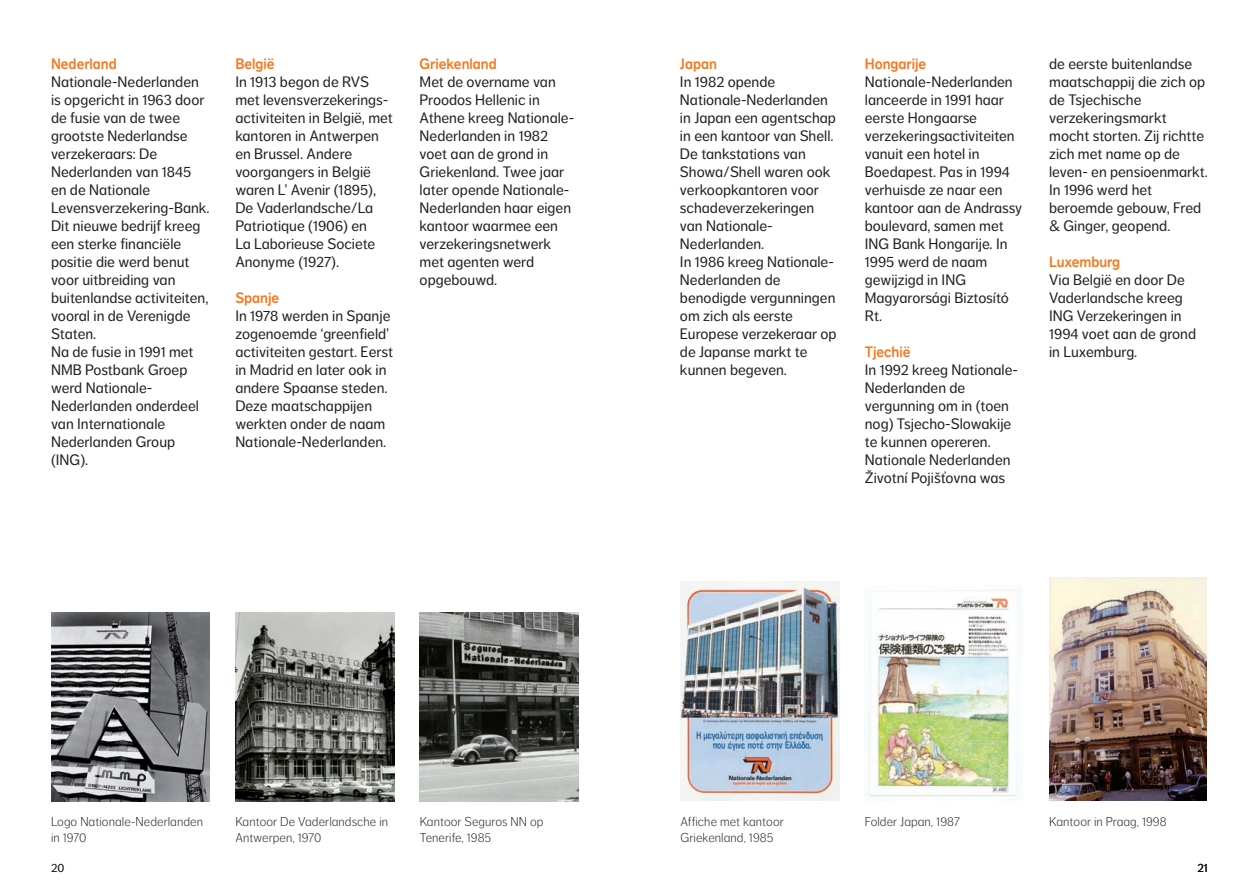
<style>
.page{position:relative;width:1259px;height:893px;background:#fff}
.page>*{position:absolute;margin:0;border:0;box-sizing:border-box;transform-origin:0 0}
.t1{font:15px/18px "NN Dagny Text";color:#231f20}
.t2{font:15px "NN Dagny Display";color:#f47921}
.t3{font:300 12.75px/16.5px "NN Dagny Text";letter-spacing:.005em;color:#231f20}
.t4{font:12px "NN Dagny Text";color:#0e0d0b}
</style>
<div class="page">
<img style="left:51px;top:612px;width:159px;height:189px">
<img style="left:235px;top:612px;width:159px;height:189px">
<img style="left:420px;top:612px;width:158px;height:189px">
<img style="left:680px;top:581px;width:160px;height:219px">
<img style="left:1049px;top:577px;width:158px;height:223px">
<img style="left:865px;top:588px;width:156px;height:211px">
<p class="t2" style="left:51px;top:55px;width:67px">Nederland</p>
<p class="t1" style="left:51px;top:73px;width:160px">Nationale-Nederlanden is opgericht in 1963 door de fusie van de twee grootste Nederlandse verzekeraars: De<br>Nederlanden van 1845 en de Nationale<br>Levensverzekering-Bank.<br>Dit nieuwe bedrijf kreeg een sterke financiële positie die werd benut voor uitbreiding van buitenlandse activiteiten, vooral in de Verenigde<br>Staten.<br>Na de fusie in 1991 met<br>NMB Postbank Groep werd Nationale-<br>Nederlanden onderdeel van Internationale<br>Nederlanden Group (ING).</p>
<p class="t2" style="left:235px;top:55px;width:41px">België</p>
<p class="t1" style="left:235px;top:73px;width:159px">In 1913 begon de RVS met levensverzekerings&shy;activiteiten in België, met kantoren in Antwerpen en Brussel. Andere voorgangers in België waren L’ Avenir (1895),<br>De Vaderlandsche/La<br>Patriotique (1906) en<br>La Laborieuse Societe<br>Anonyme (1927).</p>
<p class="t2" style="left:235px;top:289px;width:45px">Spanje</p>
<p class="t1" style="left:235px;top:307px;width:159px">In 1978 werden in Spanje zogenoemde ‘greenfield’ activiteiten gestart. Eerst in Madrid en later ook in andere Spaanse steden.<br>Deze maatschappijen werkten onder de naam<br>Nationale-Nederlanden.</p>
<p class="t2" style="left:420px;top:55px;width:79px">Griekenland</p>
<p class="t1" style="left:420px;top:73px;width:156px">Met de overname van<br>Proodos Hellenic in<br>Athene kreeg Nationale-<br>Nederlanden in 1982 voet aan de grond in<br>Griekenland. Twee jaar later opende Nationale-<br>Nederlanden haar eigen kantoor waarmee een verzekeringsnetwerk met agenten werd opgebouwd.</p>
<p class="t2" style="left:680px;top:55px;width:38px">Japan</p>
<p class="t1" style="left:680px;top:73px;width:158px">In 1982 opende<br>Nationale-Nederlanden in Japan een agentschap in een kantoor van Shell.<br>De tankstations van<br>Showa/Shell waren ook verkoopkantoren voor schadeverzekeringen van Nationale-<br>Nederlanden.<br>In 1986 kreeg Nationale-<br>Nederlanden de benodigde vergunningen om zich als eerste<br>Europese verzekeraar op de Japanse markt te kunnen begeven.</p>
<p class="t2" style="left:865px;top:55px;width:63px">Hongarije</p>
<p class="t1" style="left:865px;top:73px;width:159px">Nationale-Nederlanden lanceerde in 1991 haar eerste Hongaarse verzekeringsactiviteiten vanuit een hotel in<br>Boedapest. Pas in 1994 verhuisde ze naar een kantoor aan de Andrassy boulevard, samen met<br>ING Bank Hongarije. In<br>1995 werd de naam gewijzigd in ING<br>Magyarorsági Biztosító<br>Rt.</p>
<p class="t2" style="left:865px;top:343px;width:47px">Tjechië</p>
<p class="t1" style="left:865px;top:361px;width:155px">In 1992 kreeg Nationale-<br>Nederlanden de vergunning om in (toen nog) Tsjecho-Slowakije te kunnen opereren.<br>Nationale Nederlanden<br>Životní Pojišťovna was</p>
<p class="t1" style="left:1049px;top:55px;width:160px">de eerste buitenlandse maatschappij die zich op de Tsjechische verzekeringsmarkt mocht storten. Zij richtte zich met name op de leven- en pensioenmarkt.<br>In 1996 werd het beroemde gebouw, Fred &amp; Ginger, geopend.</p>
<p class="t2" style="left:1049px;top:253px;width:73px">Luxemburg</p>
<p class="t1" style="left:1049px;top:271px;width:148px">Via België en door De<br>Vaderlandsche kreeg<br>ING Verzekeringen in<br>1994 voet aan de grond in Luxemburg.</p>
<p class="t3" style="left:51px;top:813px;width:153px">Logo Nationale-Nederlanden in 1970</p>
<p class="t3" style="left:235px;top:813px;width:154px">Kantoor De Vaderlandsche in<br>Antwerpen, 1970</p>
<p class="t3" style="left:420px;top:813px;width:125px">Kantoor Seguros NN op<br>Tenerife, 1985</p>
<p class="t3" style="left:680px;top:813px;width:105px">Affiche met kantoor<br>Griekenland, 1985</p>
<p class="t3" style="left:865px;top:813px;width:97px">Folder Japan, 1987</p>
<p class="t3" style="left:1049px;top:813px;width:119px">Kantoor in Praag, 1998</p>
<p class="t4" style="left:51px;top:861px;width:15px">20</p>
<p class="t4" style="left:1197px;top:861px;width:12px">21</p>
</div>
